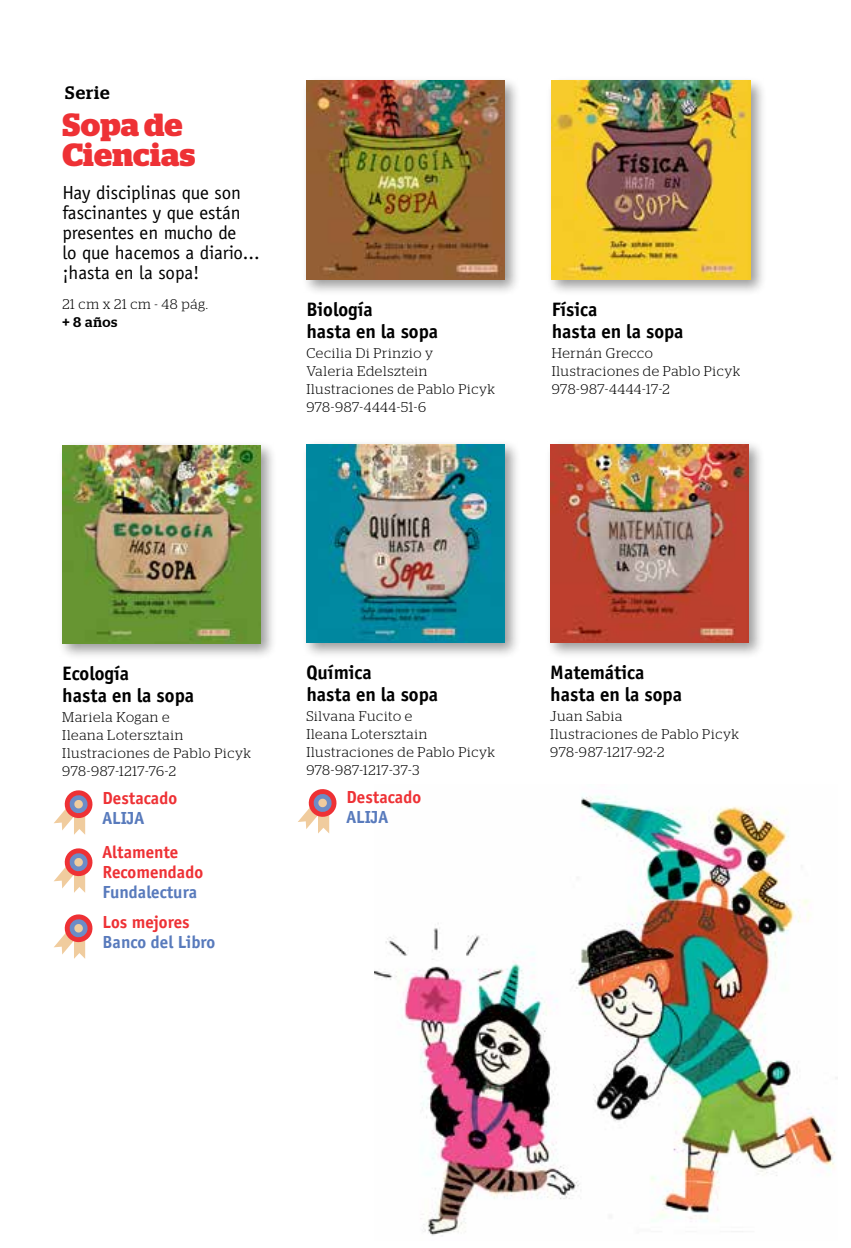
<style>
.page{position:relative;width:851px;height:1248px;background:#fff}
.page>*{position:absolute;margin:0;border:0;box-sizing:border-box;transform-origin:0 0}
.t1{font:700 32px/30px "Stag";letter-spacing:.01em;color:#ee3135}
.t2{font:700 20px/22px "Officina Sans";color:#000}
.t3{font:19px/20px "Officina Sans";letter-spacing:-.005em;color:#000}
.t4{font:700 18px/20px "Officina Sans";color:#ee3135}
.t5{font:700 18px "Officina Sans";color:#587abc}
.t6{font:500 18px "Stag";letter-spacing:.05em;color:#000}
.t7{font:300 14px/18px "Stag";letter-spacing:.045em;color:#000}
.t8{font:500 14px "Stag";color:#000}
</style>
<div class="page">
<img style="left:374px;top:796px;width:463px;height:440px">
<div style="left:546px;top:76px;width:220px;height:220px;background:#000;opacity:.4"></div>
<img style="left:551px;top:81px;width:199px;height:198px">
<div style="left:301px;top:76px;width:220px;height:220px;background:#000;opacity:.4"></div>
<img style="left:306px;top:81px;width:199px;height:198px">
<svg style="left:298px;top:789px;width:39px;height:44px"></svg>
<div style="left:301px;top:438px;width:220px;height:221px;background:#000;opacity:.4"></div>
<img style="left:306px;top:444px;width:199px;height:198px">
<svg style="left:54px;top:790px;width:39px;height:44px"></svg>
<svg style="left:54px;top:848px;width:39px;height:44px"></svg>
<svg style="left:54px;top:914px;width:39px;height:44px"></svg>
<div style="left:57px;top:440px;width:220px;height:220px;background:#000;opacity:.4"></div>
<img style="left:62px;top:445px;width:199px;height:198px">
<div style="left:545px;top:438px;width:220px;height:221px;background:#000;opacity:.4"></div>
<img style="left:550px;top:444px;width:198px;height:198px">
<p class="t6" style="left:65px;top:82px;width:46px">Serie</p>
<h1 class="t1" style="left:62px;top:109px;width:134px">Sopa de<br>Ciencias</h1>
<h3 class="t3" style="left:62px;top:183px;width:199px">Hay disciplinas que son fascinantes y que están presentes en mucho de<br>lo que hacemos a diario... ¡hasta en la sopa!</h3>
<p class="t7" style="left:62px;top:295px;width:147px">21 cm x 21 cm - 48 pág.</p>
<p class="t8" style="left:62px;top:314px;width:57px">+ 8 años</p>
<h2 class="t2" style="left:306px;top:298px;width:133px">Biología<br>hasta en la sopa</h2>
<p class="t7" style="left:306px;top:344px;width:190px">Cecilia Di Prinzio y<br>Valeria Edelsztein<br>Ilustraciones de Pablo Picyk<br>978-987-4444-51-6</p>
<h2 class="t2" style="left:551px;top:298px;width:133px">Física<br>hasta en la sopa</h2>
<p class="t7" style="left:551px;top:344px;width:190px">Hernán Grecco<br>Ilustraciones de Pablo Picyk<br>978-987-4444-17-2</p>
<h2 class="t2" style="left:62px;top:662px;width:133px">Ecología<br>hasta en la sopa</h2>
<p class="t7" style="left:62px;top:708px;width:190px">Mariela Kogan e<br>Ileana Lotersztain<br>Ilustraciones de Pablo Picyk<br>978-987-1217-76-2</p>
<p class="t4" style="left:103px;top:788px;width:76px">Destacado</p>
<p class="t5" style="left:103px;top:807px;width:43px">ALIJA</p>
<p class="t4" style="left:103px;top:842px;width:102px">Altamente<br>Recomendado</p>
<p class="t5" style="left:103px;top:881px;width:96px">Fundalectura</p>
<p class="t4" style="left:103px;top:912px;width:88px">Los mejores</p>
<p class="t5" style="left:103px;top:931px;width:114px">Banco del Libro</p>
<h2 class="t2" style="left:306px;top:661px;width:133px">Química<br>hasta en la sopa</h2>
<p class="t7" style="left:306px;top:707px;width:190px">Silvana Fucito e<br>Ileana Lotersztain<br>Ilustraciones de Pablo Picyk<br>978-987-1217-37-3</p>
<p class="t4" style="left:346px;top:787px;width:76px">Destacado</p>
<p class="t5" style="left:346px;top:806px;width:43px">ALIJA</p>
<h2 class="t2" style="left:550px;top:661px;width:133px">Matemática hasta en la sopa</h2>
<p class="t7" style="left:550px;top:707px;width:190px">Juan Sabia<br>Ilustraciones de Pablo Picyk<br>978-987-1217-92-2</p>
</div>
